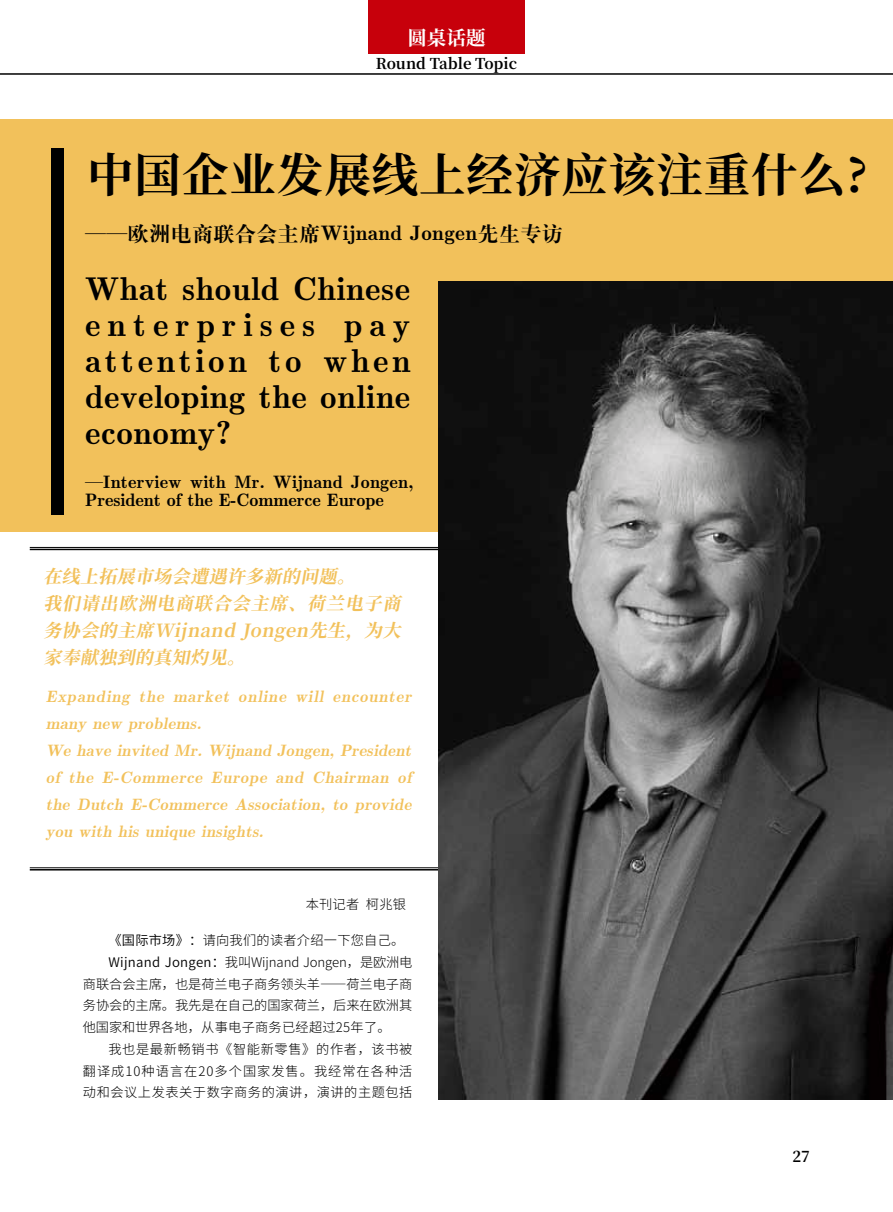
<style>
.page{position:relative;width:893px;height:1212px;background:#fff}
.page>*{position:absolute;margin:0;border:0;box-sizing:border-box;transform-origin:0 0}
.t1{font:700 46.5px "Source Han Serif CN";letter-spacing:.02em;color:#000}
.t2{font:700 33px/36px "Fandol Song";letter-spacing:.02em;color:#000;text-align:justify}
.t3{font:700 21px "Fandol Song";letter-spacing:.02em;color:#000}
.t4{font:700 19.5px "Source Han Serif CN";color:#fff}
.t5{font:italic 700 18px/27px "Source Han Serif CN";letter-spacing:.02em;color:#f2c15b}
.t6{font:700 18px/18px "Fandol Song";letter-spacing:.005em;color:#000}
.t7{font:italic 700 16.5px/27px "Fandol Song";color:#f2c15b}
.t8{font:700 15px "Source Han Serif CN";color:#000}
.t9{font:300 13.2px "Source Han Sans SC";letter-spacing:.02em;color:#000}
.t10{font:300 13.2px "Source Han Sans SC";color:#000}
.t11{font:300 13.2px "Source Han Sans SC";letter-spacing:-.01em;color:#000}
.t12{font:300 13.2px "Source Han Sans SC";letter-spacing:.075em;color:#000}
.t13{font:300 13.2px "Source Han Sans SC";letter-spacing:.04em;color:#000}
.t14{font:300 13.2px "Source Han Sans SC";letter-spacing:.05em;color:#000}
.s1{font-weight:400}
</style>
<div class="page">
<div style="left:368px;top:0;width:157px;height:53px;background:#c7000b"></div>
<hr style="left:0;top:74px;width:893px;height:1px;background:#000">
<div style="left:0;top:119px;width:893px;height:412px;background:#f2c15b"></div>
<div style="left:51px;top:149px;width:13px;height:366px;background:#000"></div>
<hr style="left:30px;top:547px;width:476px;height:1px;background:#000">
<hr style="left:30px;top:549px;width:476px;height:1px;background:#000">
<hr style="left:30px;top:867px;width:500px;height:1px;background:#000">
<hr style="left:30px;top:869px;width:500px;height:1px;background:#000">
<img style="left:438px;top:281px;width:455px;height:819px">
<p class="t4" style="left:407px;top:28px;width:80px">圆桌话题</p>
<p class="t8" style="left:376px;top:56px;width:143px">Round Table Topic</p>
<h1 class="t1" style="left:87px;top:151px;width:782px">中国企业发展线上经济应该注重什么?</h1>
<p class="t3" style="left:85px;top:219px;width:479px">——欧洲电商联合会主席Wijnand Jongen先生专访</p>
<h2 class="t2" style="left:85px;top:271px;width:327px">What should Chinese enterprises pay attention to when developing the online economy?</h2>
<p class="t6" style="left:85px;top:473px;width:330px">—Interview with Mr. Wijnand Jongen,<br>President of the E-Commerce Europe</p>
<p class="t5" style="left:43px;top:562px;width:362px">在线上拓展市场会遭遇许多新的问题。<br>我们请出欧洲电商联合会主席、荷兰电子商务协会的主席Wij nand Jong en先生，为大家奉献独到的真知灼见。</p>
<p class="t7" style="left:46px;top:683px;width:371px">Expanding the market online will encounter many new problems.<br>We have invited Mr. Wijnand Jongen, President of the E-Commerce Europe and Chairman of the Dutch E-Commerce Association, to provide you with his unique insights.</p>
<p class="t9" style="left:306px;top:897px;width:102px">本刊记者 柯兆银</p>
<p class="t9" style="left:108px;top:933px;width:297px"><span class="s1">《国际市场》：</span>请向我们的读者介绍一下您自己。</p>
<p class="t11" style="left:108px;top:954px;width:306px"><span class="s1">Wijnand Jongen：</span>我叫Wijnand Jongen，是欧洲电</p>
<p class="t10" style="left:83px;top:976px;width:331px">商联合会主席，也是荷兰电子商务领头羊——荷兰电子商</p>
<p class="t10" style="left:83px;top:998px;width:331px">务协会的主席。我先是在自己的国家荷兰，后来在欧洲其</p>
<p class="t9" style="left:83px;top:1020px;width:309px">他国家和世界各地，从事电子商务已经超过25年了。</p>
<p class="t14" style="left:108px;top:1041px;width:305px">我也是最新畅销书《智能新零售》的作者，该书被</p>
<p class="t12" style="left:83px;top:1063px;width:331px">翻译成10种语言在20多个国家发售。我经常在各种活</p>
<p class="t13" style="left:83px;top:1085px;width:331px">动和会议上发表关于数字商务的演讲，演讲的主题包括</p>
<p class="t8" style="left:792px;top:1149px;width:19px">27</p>
</div>
